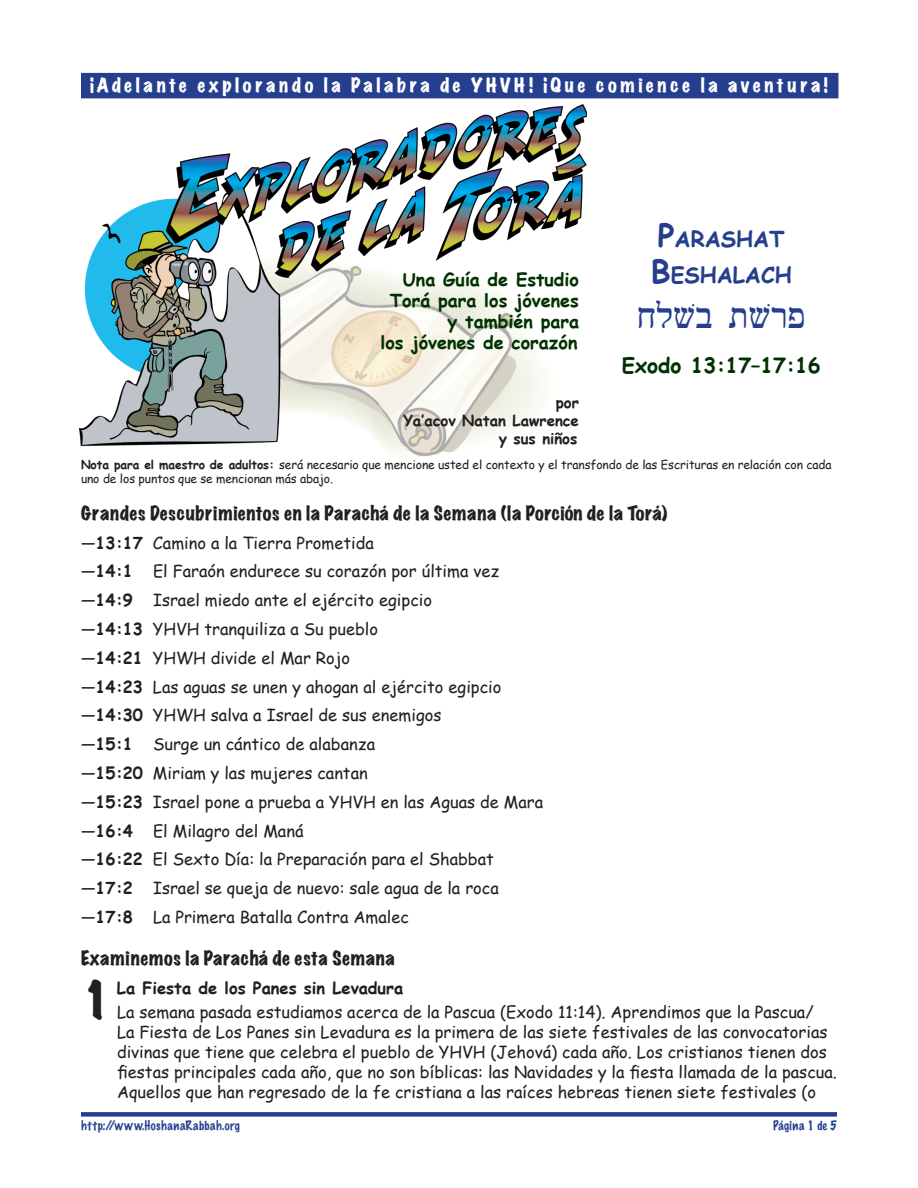
<style>
.page{position:relative;width:918px;height:1188px;background:#fff}
.page>*{position:absolute;margin:0;border:0;box-sizing:border-box;transform-origin:0 0}
.TE___hanging_indent{font:expanded 46.5px "Marker Felt";color:#231f20}
.TE_Parasha_Hebrew{font:45px "Sefer";color:#253f8e}
.TE_Parashah_Title{font:700 22.05px/36px "Comic Sans MS";color:#253f8e;text-align:center}
.TE_Parashah_Scriptu{font:700 21px "Comic Sans MS";color:#003100}
.TE_Section_Heads_le{font:expanded 18px "Marker Felt";letter-spacing:.035em;color:#231f20}
.TE_Una_Guia_de_Estu{font:700 18px/21px "Comic Sans MS";color:#003100;text-align:right}
.TE_Onward___Upward{font:expanded 18px "Marker Felt";letter-spacing:.195em;color:#fff}
.TE_Great_Discoverie{font:16.5px "Comic Sans MS";color:#231f20}
.TE_indent_left_2p{font:16.5px/19.8px "Comic Sans MS";color:#231f20}
.TE___hanging_indent-2{font:700 16.5px "Comic Sans MS";color:#231f20}
.TE_por_Ya_acov_Nata{font:700 15px/18px "Comic Sans MS";color:#231f20;text-align:right}
.TE_SP_Note_at_begin{font:12px/14.2px "Comic Sans MS";letter-spacing:-.01em;color:#231f20}
.TE_Master_Page_Foot{font:100 12px "Marker Felt";letter-spacing:.045em;color:#253f8e}
.TE_Master_Page_Foot-2{font:100 12px "Marker Felt";letter-spacing:.015em;color:#253f8e}
.s1{font-size:31.5px}
.s2{font-weight:700}
</style>
<div class="page">
<img style="left:80px;top:104px;width:506px;height:353px">
<div style="left:81px;top:1112px;width:756px;height:5px;background:#253f8e"></div>
<div style="left:81px;top:73px;width:757px;height:25px;background:#253f8e"></div>
<p class="TE_Onward___Upward" style="left:90px;top:72px;width:739px">¡Adelante explorando la Palabra de YHVH! ¡Que comience la aventura!</p>
<p class="TE_Una_Guia_de_Estu" style="left:381px;top:269px;width:200px">Una Guía de Estudio<br>Torá para los jóvenes y también para<br>los jóvenes de corazón</p>
<p class="TE_Parashah_Title" style="left:651px;top:221px;width:142px"><span class="s1">P</span>ARASHAT<br><span class="s1">B</span>ESHALACH</p>
<p class="TE_Parasha_Hebrew" style="left:637px;top:292px;width:170px">jkAc ,ARP</p>
<p class="TE_Parashah_Scriptu" style="left:622px;top:350px;width:201px">Exodo 13:17–17:16</p>
<p class="TE_por_Ya_acov_Nata" style="left:403px;top:393px;width:177px">por<br>Ya’acov Natan Lawrence y sus niños</p>
<p class="TE_SP_Note_at_begin" style="left:81px;top:457px;width:752px"><span class="s2">Nota para el maestro de adultos:</span> será necesario que mencione usted el contexto y el transfondo de las Escrituras en relación con cada uno de los puntos que se mencionan más abajo.</p>
<p class="TE_Section_Heads_le" style="left:81px;top:500px;width:588px">Grandes Descubrimientos en la Parachá de la Semana (la Porción de la Torá)</p>
<p class="TE_Great_Discoverie" style="left:81px;top:531px;width:295px">—<span class="s2">13:17</span> Camino a la Tierra Prometida</p>
<p class="TE_Great_Discoverie" style="left:81px;top:559px;width:420px">—<span class="s2">14:1</span> El Faraón endurece su corazón por última vez</p>
<p class="TE_Great_Discoverie" style="left:81px;top:588px;width:353px">—<span class="s2">14:9</span> Israel miedo ante el ejército egipcio</p>
<p class="TE_Great_Discoverie" style="left:81px;top:617px;width:299px">—<span class="s2">14:13</span> YHVH tranquiliza a Su pueblo</p>
<p class="TE_Great_Discoverie" style="left:81px;top:646px;width:271px">—<span class="s2">14:21</span> YHWH divide el Mar Rojo</p>
<p class="TE_Great_Discoverie" style="left:81px;top:675px;width:422px">—<span class="s2">14:23</span> Las aguas se unen y ahogan al ejército egipcio</p>
<p class="TE_Great_Discoverie" style="left:81px;top:703px;width:362px">—<span class="s2">14:30</span> YHWH salva a Israel de sus enemigos</p>
<p class="TE_Great_Discoverie" style="left:81px;top:732px;width:296px">—<span class="s2">15:1</span> Surge un cántico de alabanza</p>
<p class="TE_Great_Discoverie" style="left:81px;top:761px;width:288px">—<span class="s2">15:20</span> Miriam y las mujeres cantan</p>
<p class="TE_Great_Discoverie" style="left:81px;top:790px;width:464px">—<span class="s2">15:23</span> Israel pone a prueba a YHVH en las Aguas de Mara</p>
<p class="TE_Great_Discoverie" style="left:81px;top:819px;width:224px">—<span class="s2">16:4</span> El Milagro del Maná</p>
<p class="TE_Great_Discoverie" style="left:81px;top:847px;width:414px">—<span class="s2">16:22</span> El Sexto Día: la Preparación para el Shabbat</p>
<p class="TE_Great_Discoverie" style="left:81px;top:876px;width:419px">—<span class="s2">17:2</span> Israel se queja de nuevo: sale agua de la roca</p>
<p class="TE_Great_Discoverie" style="left:81px;top:905px;width:329px">—<span class="s2">17:8</span> La Primera Batalla Contra Amalec</p>
<p class="TE_Section_Heads_le" style="left:81px;top:945px;width:315px">Examinemos la Parachá de esta Semana</p>
<p class="TE___hanging_indent" style="left:81px;top:966px;width:32px">1</p>
<p class="TE___hanging_indent-2" style="left:117px;top:976px;width:288px">La Fiesta de los Panes sin Levadura</p>
<p class="TE_indent_left_2p" style="left:117px;top:1002px;width:721px">La semana pasada estudiamos acerca de la Pascua (Exodo 11:14). Aprendimos que la Pascua/<br>La Fiesta de Los Panes sin Levadura es la primera de las siete festivales de las convocatorias divinas que tiene que celebra el pueblo de YHVH (Jehová) cada año. Los cristianos tienen dos fiestas principales cada año, que no son bíblicas: las Navidades y la fiesta llamada de la pascua.<br>Aquellos que han regresado de la fe cristiana a las raíces hebreas tienen siete festivales (o</p>
<p class="TE_Master_Page_Foot" style="left:81px;top:1117px;width:161px">http://www.HoshanaRabbah.org</p>
<p class="TE_Master_Page_Foot-2" style="left:773px;top:1117px;width:65px">Página 1 de 5</p>
</div>
